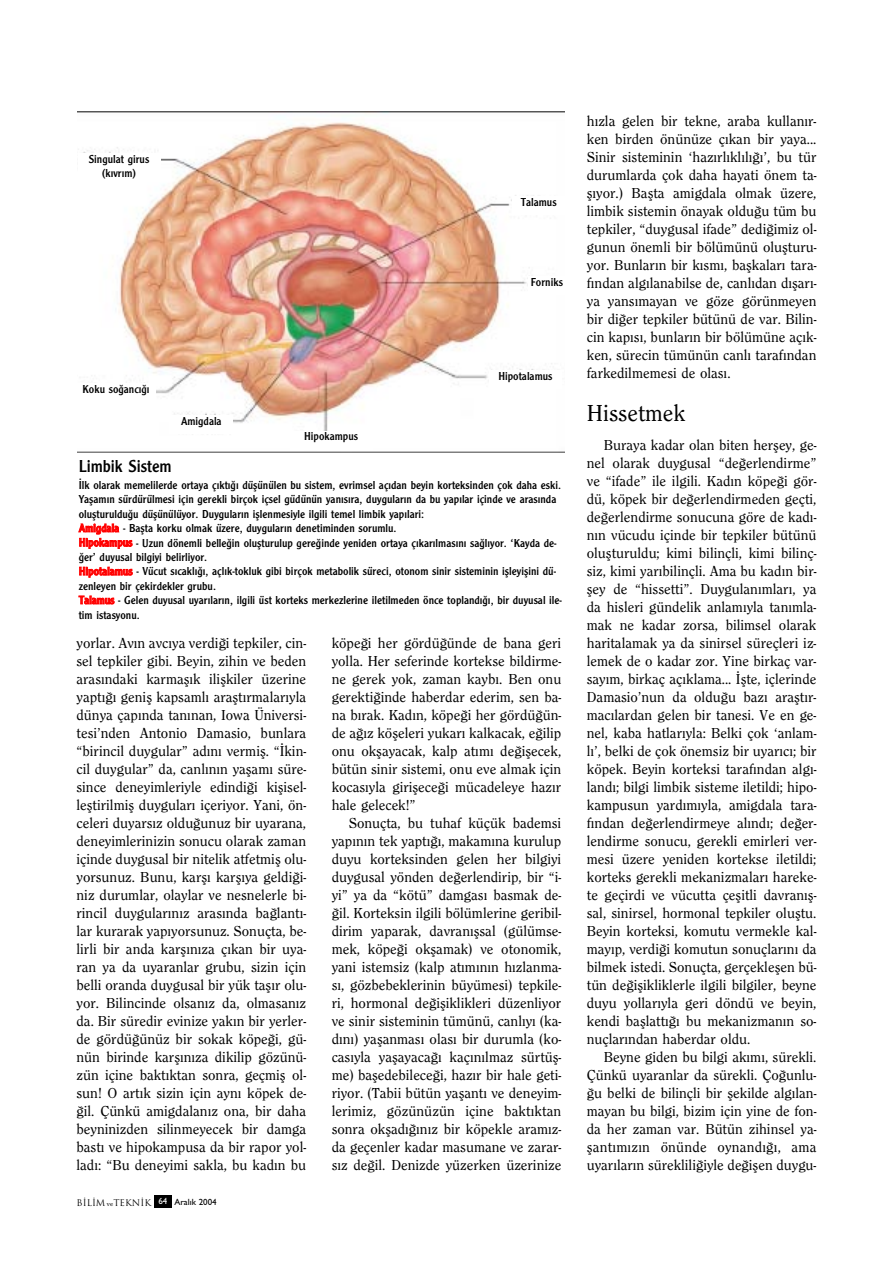
<style>
.page{position:relative;width:893px;height:1263px;background:#fff}
.page>*{position:absolute;margin:0;border:0;box-sizing:border-box;transform-origin:0 0}
.t1{font:500 24px "Clearface";color:#000}
.t2{font:18px "Clearface Gothic";color:#000}
.t3{font:500 15px/18px "Clearface";color:#000;text-align:justify}
.t4{font:12px/14.4px "Clearface Gothic";color:#000}
.t5{font:9px "Trajan";color:#000}
.s1{color:#f00}
.s2{font-family:"Bookman Old Style";font-size:6px}
.s3{font-family:"Gill Sans";font-weight:500}
</style>
<div class="page">
<div style="left:154px;top:1195px;width:17px;height:13px;background:#000"></div>
<img style="left:77px;top:111px;width:488px;height:341px">
<div style="left:78px;top:153px;width:82px;height:28px;background:#fff"></div>
<div style="left:77px;top:383px;width:78px;height:19px;background:#fff"></div>
<div style="left:170px;top:415px;width:63px;height:19px;background:#fff"></div>
<div style="left:290px;top:431px;width:82px;height:19px;background:#fff"></div>
<div style="left:489px;top:370px;width:73px;height:19px;background:#fff"></div>
<div style="left:529px;top:276px;width:36px;height:19px;background:#fff"></div>
<div style="left:512px;top:196px;width:53px;height:19px;background:#fff"></div>
<p class="t4" style="left:89px;top:151px;width:62px;text-align:center">Singulat girus (k›vr›m)</p>
<p class="t4" style="left:82px;top:381px;width:69px">Koku so¤anc›¤›</p>
<p class="t4" style="left:181px;top:413px;width:42px">Amigdala</p>
<p class="t4" style="left:304px;top:429px;width:55px">Hipokampus</p>
<p class="t4" style="left:521px;top:194px;width:37px">Talamus</p>
<p class="t4" style="left:531px;top:275px;width:34px">Forniks</p>
<p class="t4" style="left:498px;top:368px;width:56px">Hipotalamus</p>
<p class="t2" style="left:79px;top:455px;width:95px">Limbik Sistem</p>
<p class="t4" style="left:79px;top:478px;width:485px">‹lk olarak memelilerde ortaya ç›kt›¤› düflünülen bu sistem, evrimsel aç›dan beyin korteksinden çok daha eski.<br>Yaflam›n sürdürülmesi için gerekli birçok içsel güdünün yan›s›ra, duygular›n da bu yap›lar içinde ve aras›nda oluflturuldu¤u düflünülüyor. Duygular›n ifllenmesiyle ilgili temel limbik yap›lari:<br><span class="s1">Amigdala</span> - Baflta korku olmak üzere, duygular›n denetiminden sorumlu.<br><span class="s1">Hipokampus</span> - Uzun dönemli belle¤in oluflturulup gere¤inde yeniden ortaya ç›kar›lmas›n› sa¤l›yor. ‘Kayda de-¤er’ duyusal bilgiyi belirliyor.<br><span class="s1">Hipotalamus</span> - Vücut s›cakl›¤›, açl›k-tokluk gibi birçok metabolik süreci, otonom sinir sisteminin iflleyiflini dü&shy;zenleyen bir çekirdekler grubu.<br><span class="s1">Talamus</span> - Gelen duyusal uyar›lar›n, ilgili üst korteks merkezlerine iletilmeden önce topland›¤›, bir duyusal ile&shy;tim istasyonu.</p>
<p class="t3" style="left:77px;top:634px;width:231px">yorlar. Av›n avc›ya verdi¤i tepkiler, cin&shy;sel tepkiler gibi. Beyin, zihin ve beden aras›ndaki karmafl›k iliflkiler üzerine yapt›¤› genifl kapsaml› araflt›rmalar›yla dünya çap›nda tan›nan, Iowa Üniversi&shy;tesi’nden Antonio Damasio, bunlara “birincil duygular” ad›n› vermifl. “‹kin&shy;cil duygular” da, canl›n›n yaflam› süre&shy;since deneyimleriyle edindi¤i kiflisel&shy;lefltirilmifl duygular› içeriyor. Yani, ön&shy;celeri duyars›z oldu¤unuz bir uyarana, deneyimlerinizin sonucu olarak zaman içinde duygusal bir nitelik atfetmifl olu&shy;yorsunuz. Bunu, karfl› karfl›ya geldi¤i&shy;niz durumlar, olaylar ve nesnelerle bi&shy;rincil duygular›n›z aras›nda ba¤lant›- lar kurarak yap›yorsunuz. Sonuçta, be&shy;lirli bir anda karfl›n›za ç›kan bir uya&shy;ran ya da uyaranlar grubu, sizin için belli oranda duygusal bir yük tafl›r olu&shy;yor. Bilincinde olsan›z da, olmasan›z da. Bir süredir evinize yak›n bir yerler&shy;de gördü¤ünüz bir sokak köpe¤i, gü&shy;nün birinde karfl›n›za dikilip gözünü&shy;zün içine bakt›ktan sonra, geçmifl ol&shy;sun! O art›k sizin için ayn› köpek de-¤il. Çünkü amigdalan›z ona, bir daha beyninizden silinmeyecek bir damga bast› ve hipokampusa da bir rapor yol&shy;lad›: “Bu deneyimi sakla, bu kad›n bu</p>
<p class="t3" style="left:332px;top:634px;width:231px">köpe¤i her gördü¤ünde de bana geri yolla. Her seferinde kortekse bildirme&shy;ne gerek yok, zaman kayb›. Ben onu gerekti¤inde haberdar ederim, sen ba&shy;na b›rak. Kad›n, köpe¤i her gördü¤ün&shy;de a¤›z köfleleri yukar› kalkacak, e¤ilip onu okflayacak, kalp at›m› de¤iflecek, bütün sinir sistemi, onu eve almak için kocas›yla giriflece¤i mücadeleye haz›r hale gelecek!”</p>
<p class="t3" style="left:332px;top:814px;width:231px;text-indent:17px">Sonuçta, bu tuhaf küçük bademsi yap›n›n tek yapt›¤›, makam›na kurulup duyu korteksinden gelen her bilgiyi duygusal yönden de¤erlendirip, bir “i&shy;yi” ya da “kötü” damgas› basmak de-¤il. Korteksin ilgili bölümlerine geribil&shy;dirim yaparak, davran›flsal (gülümse&shy;mek, köpe¤i okflamak) ve otonomik, yani istemsiz (kalp at›m›n›n h›zlanma&shy;s›, gözbebeklerinin büyümesi) tepkile&shy;ri, hormonal de¤ifliklikleri düzenliyor ve sinir sisteminin tümünü, canl›y› (ka&shy;d›n›) yaflanmas› olas› bir durumla (ko&shy;cas›yla yaflayaca¤› kaç›n›lmaz sürtüfl&shy;me) bafledebilece¤i, haz›r bir hale geti&shy;riyor. (Tabii bütün yaflant› ve deneyim&shy;lerimiz, gözünüzün içine bakt›ktan sonra okflad›¤›n›z bir köpekle aram›z&shy;da geçenler kadar masumane ve zarar&shy;s›z de¤il. Denizde yüzerken üzerinize</p>
<p class="t5" style="left:77px;top:1197px;width:142px">B‹L‹M <span class="s2">ve</span>TEKN‹K <sup>64</sup> <span class="s3">Aral›k 2004</span></p>
<p class="t3" style="left:587px;top:112px;width:231px">h›zla gelen bir tekne, araba kullan›r&shy;ken birden önünüze ç›kan bir yaya...<br>Sinir sisteminin ‘haz›rl›kl›l›¤›’, bu tür durumlarda çok daha hayati önem ta&shy;fl›yor.) Baflta amigdala olmak üzere, limbik sistemin önayak oldu¤u tüm bu tepkiler, “duygusal ifade” dedi¤imiz ol&shy;gunun önemli bir bölümünü oluflturu&shy;yor. Bunlar›n bir k›sm›, baflkalar› tara&shy;f›ndan alg›lanabilse de, canl›dan d›flar›- ya yans›mayan ve göze görünmeyen bir di¤er tepkiler bütünü de var. Bilin&shy;cin kap›s›, bunlar›n bir bölümüne aç›k&shy;ken, sürecin tümünün canl› taraf›ndan farkedilmemesi de olas›.</p>
<h1 class="t1" style="left:587px;top:399px;width:100px">Hissetmek</h1>
<p class="t3" style="left:587px;top:436px;width:231px;text-indent:17px">Buraya kadar olan biten herfley, ge&shy;nel olarak duygusal “de¤erlendirme” ve “ifade” ile ilgili. Kad›n köpe¤i gör&shy;dü, köpek bir de¤erlendirmeden geçti, de¤erlendirme sonucuna göre de kad›- n›n vücudu içinde bir tepkiler bütünü oluflturuldu; kimi bilinçli, kimi bilinç&shy;siz, kimi yar›bilinçli. Ama bu kad›n bir&shy;fley de “hissetti”. Duygulan›mlar›, ya da hisleri gündelik anlam›yla tan›mla&shy;mak ne kadar zorsa, bilimsel olarak haritalamak ya da sinirsel süreçleri iz&shy;lemek de o kadar zor. Yine birkaç var&shy;say›m, birkaç aç›klama... ‹flte, içlerinde Damasio’nun da oldu¤u baz› araflt›r&shy;mac›lardan gelen bir tanesi. Ve en ge&shy;nel, kaba hatlar›yla: Belki çok ‘anlam&shy;l›’, belki de çok önemsiz bir uyar›c›; bir köpek. Beyin korteksi taraf›ndan alg›- land›; bilgi limbik sisteme iletildi; hipo&shy;kampusun yard›m›yla, amigdala tara&shy;f›ndan de¤erlendirmeye al›nd›; de¤er&shy;lendirme sonucu, gerekli emirleri ver&shy;mesi üzere yeniden kortekse iletildi; korteks gerekli mekanizmalar› hareke&shy;te geçirdi ve vücutta çeflitli davran›fl&shy;sal, sinirsel, hormonal tepkiler olufltu.<br>Beyin korteksi, komutu vermekle kal&shy;may›p, verdi¤i komutun sonuçlar›n› da bilmek istedi. Sonuçta, gerçekleflen bü&shy;tün de¤iflikliklerle ilgili bilgiler, beyne duyu yollar›yla geri döndü ve beyin, kendi bafllatt›¤› bu mekanizman›n so&shy;nuçlar›ndan haberdar oldu.</p>
<p class="t3" style="left:587px;top:1048px;width:231px;text-indent:17px">Beyne giden bu bilgi ak›m›, sürekli.<br>Çünkü uyaranlar da sürekli. Ço¤unlu-¤u belki de bilinçli bir flekilde alg›lan&shy;mayan bu bilgi, bizim için yine de fon&shy;da her zaman var. Bütün zihinsel ya&shy;flant›m›z›n önünde oynand›¤›, ama uyar›lar›n süreklili¤iyle de¤iflen duygu-</p>
</div>
